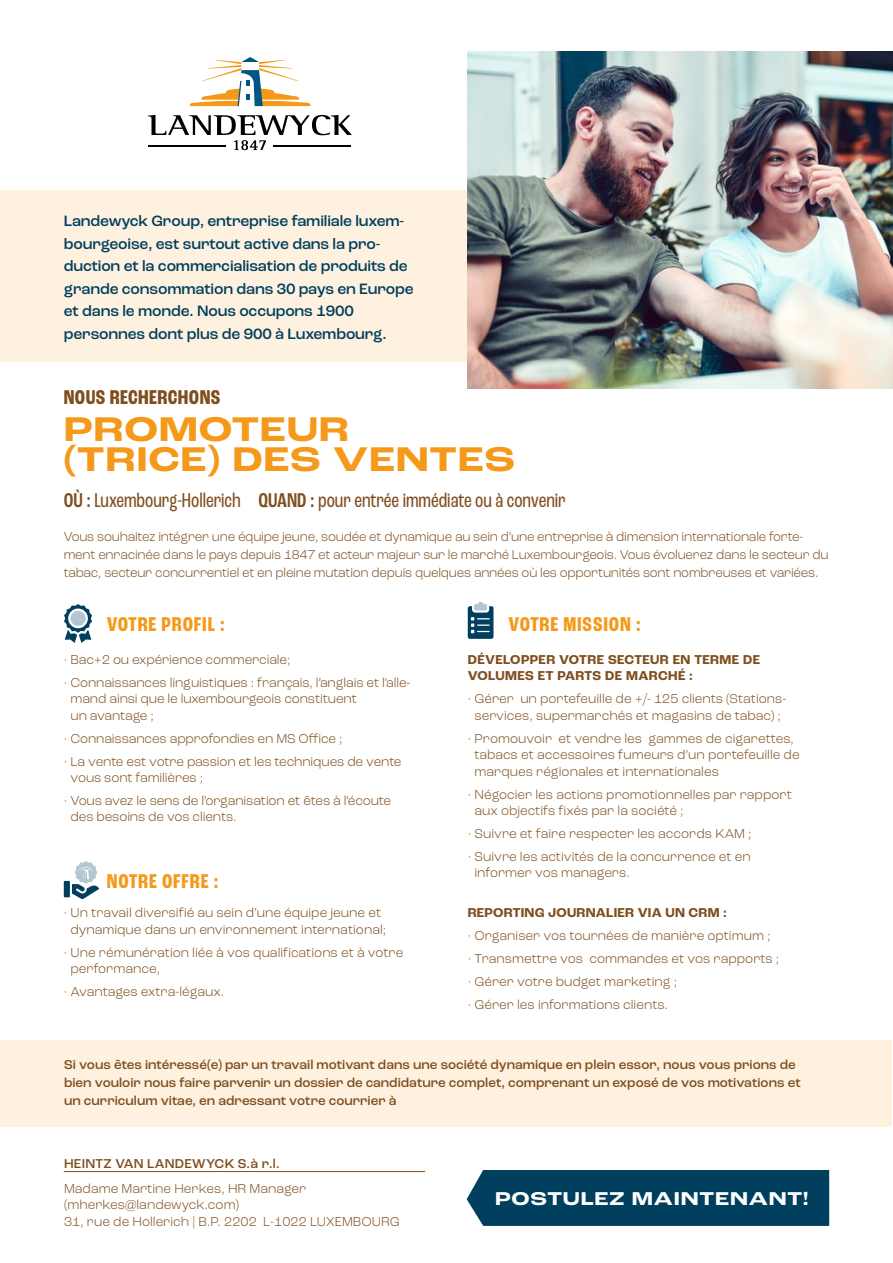
<style>
.page{position:relative;width:893px;height:1263px;background:#fff}
.page>*{position:absolute;margin:0;border:0;box-sizing:border-box;transform-origin:0 0}
.t1{font:700 expanded 36px/30px "Roc Grotesk";letter-spacing:.02em;color:#f5991a}
.t2{font:condensed 21px "Roc Grotesk";color:#7f4e1e}
.t3{font:700 condensed 21px "Roc Grotesk";letter-spacing:.04em;color:#f5991a}
.t4{font:700 condensed 21px "Roc Grotesk";letter-spacing:.02em;color:#7f4e1e}
.t5{font:700 expanded 19.5px "Roc Grotesk";letter-spacing:.04em;color:#fff}
.t6{font:500 15.75px/22.5px "Roc Grotesk";letter-spacing:-.01em;color:#003f5d}
.t7{font:300 13.5px/16.5px "Roc Grotesk";letter-spacing:-.01em;color:#7f4e1e}
.t8{font:500 13.5px/18px "Roc Grotesk";color:#7f4e1e}
.t9{font:700 13.5px/16.5px "Roc Grotesk";letter-spacing:.025em;color:#7f4e1e}
.t10{font:500 13.5px "Roc Grotesk";letter-spacing:.02em;color:#7f4e1e}
.s1{font-weight:500}
</style>
<div class="page">
<div style="left:467px;top:1170px;width:362px;height:56px;background:#003f5d"></div>
<div style="left:0;top:191px;width:892px;height:171px;background:#fef1e0"></div>
<div style="left:1px;top:1040px;width:891px;height:87px;background:#fef1e0"></div>
<img style="left:468px;top:51px;width:425px;height:337px">
<svg style="left:64px;top:604px;width:28px;height:39px"></svg>
<svg style="left:468px;top:602px;width:25px;height:37px"></svg>
<div style="left:64px;top:881px;width:6px;height:16px;background:#003f5d"></div>
<svg style="left:72px;top:861px;width:27px;height:38px"></svg>
<hr style="left:64px;top:1171px;width:361px;height:1px;background:#7f4e1e">
<svg style="left:189px;top:57px;width:122px;height:49px"></svg>
<svg style="left:148px;top:115px;width:204px;height:35px"></svg>
<p class="t6" style="left:64px;top:210px;width:351px">Landewyck Group, entreprise familiale luxem&shy;bourgeoise, est surtout active dans la pro&shy;duction et la commercialisation de produits de grande consommation dans 30 pays en Europe et dans le monde. Nous occupons 1900 personnes dont plus de 900 à Luxembourg.</p>
<h2 class="t4" style="left:64px;top:385px;width:158px">NOUS RECHERCHONS</h2>
<h1 class="t1" style="left:64px;top:416px;width:453px">PROMOTEUR<br>(TRICE) DES VENTES</h1>
<h2 class="t2" style="left:64px;top:488px;width:503px"><span class="s1">OÙ :</span> Luxembourg-Hollerich <span class="s1">QUAND :</span> pour entrée immédiate ou à convenir</h2>
<p class="t7" style="left:64px;top:528px;width:766px;line-height:18px">Vous souhaitez intégrer une équipe jeune, soudée et dynamique au sein d’une entreprise à dimension internationale forte&shy;ment enracinée dans le pays depuis 1847 et acteur majeur sur le marché Luxembourgeois. Vous évoluerez dans le secteur du tabac, secteur concurrentiel et en pleine mutation depuis quelques années où les opportunités sont nombreuses et variées.</p>
<h2 class="t3" style="left:107px;top:612px;width:119px">VOTRE PROFIL :</h2>
<h2 class="t3" style="left:509px;top:612px;width:133px">VOTRE MISSION :</h2>
<p class="t7" style="left:64px;top:648px;width:348px;line-height:23px">· Bac+2 ou expérience commerciale;<br>· Connaissances linguistiques : français, l’anglais et l’alle-</p>
<p class="t7" style="left:71px;top:690px;width:288px">mand ainsi que le luxembourgeois constituent un avantage ;</p>
<p class="t7" style="left:64px;top:727px;width:339px;line-height:23px">· Connaissances approfondies en MS Office ;<br>· La vente est votre passion et les techniques de vente</p>
<p class="t7" style="left:64px;top:766px;width:329px;line-height:23px;text-indent:7px">vous sont familières ;<br>· Vous avez le sens de l’organisation et êtes à l’écoute</p>
<p class="t7" style="left:71px;top:809px;width:168px">des besoins de vos clients.</p>
<h2 class="t3" style="left:107px;top:869px;width:113px">NOTRE OFFRE :</h2>
<p class="t7" style="left:64px;top:905px;width:324px;text-align:center">· Un travail diversifié au sein d’une équipe jeune et dynamique dans un environnement international;</p>
<p class="t7" style="left:71px;top:944px;width:334px;text-indent:-7px">· Une rémunération liée à vos qualifications et à votre performance,</p>
<p class="t7" style="left:64px;top:983px;width:162px">· Avantages extra-légaux.</p>
<p class="t9" style="left:468px;top:651px;width:294px">DÉVELOPPER VOTRE SECTEUR EN TERME DE<br>VOLUMES ET PARTS DE MARCHÉ :</p>
<p class="t7" style="left:468px;top:690px;width:320px;text-align:center">· Gérer un portefeuille de +/- 125 clients (Stations&shy;services, supermarchés et magasins de tabac) ;</p>
<p class="t7" style="left:474px;top:730px;width:327px;text-indent:-7px">· Promouvoir et vendre les gammes de cigarettes, tabacs et accessoires fumeurs d’un portefeuille de marques régionales et internationales</p>
<p class="t7" style="left:474px;top:786px;width:319px;text-indent:-7px">· Négocier les actions promotionnelles par rapport aux objectifs fixés par la société ;</p>
<p class="t7" style="left:468px;top:822px;width:285px;line-height:23px">· Suivre et faire respecter les accords KAM ; · Suivre les activités de la concurrence et en</p>
<p class="t7" style="left:474px;top:864px;width:157px">informer vos managers.</p>
<p class="t9" style="left:468px;top:905px;width:261px">REPORTING JOURNALIER VIA UN CRM :</p>
<p class="t7" style="left:468px;top:924px;width:313px;line-height:23px">· Organiser vos tournées de manière optimum ;<br>· Transmettre vos commandes et vos rapports ; · Gérer votre budget marketing ;<br>· Gérer les informations clients.</p>
<p class="t8" style="left:64px;top:1056px;width:738px">Si vous êtes intéressé(e) par un travail motivant dans une société dynamique en plein essor, nous vous prions de bien vouloir nous faire parvenir un dossier de candidature complet, comprenant un exposé de vos motivations et un curriculum vitae, en adressant votre courrier à</p>
<p class="t10" style="left:64px;top:1155px;width:217px">HEINTZ VAN LANDEWYCK S.à r.l.</p>
<p class="t7" style="left:64px;top:1180px;width:337px">Madame Martine Herkes, HR Manager (mherkes@landewyck.com)<br>31, rue de Hollerich | B.P. 2202 L-1022 LUXEMBOURG</p>
<h3 class="t5" style="left:495px;top:1186px;width:315px">POSTULEZ MAINTENANT!</h3>
</div>
